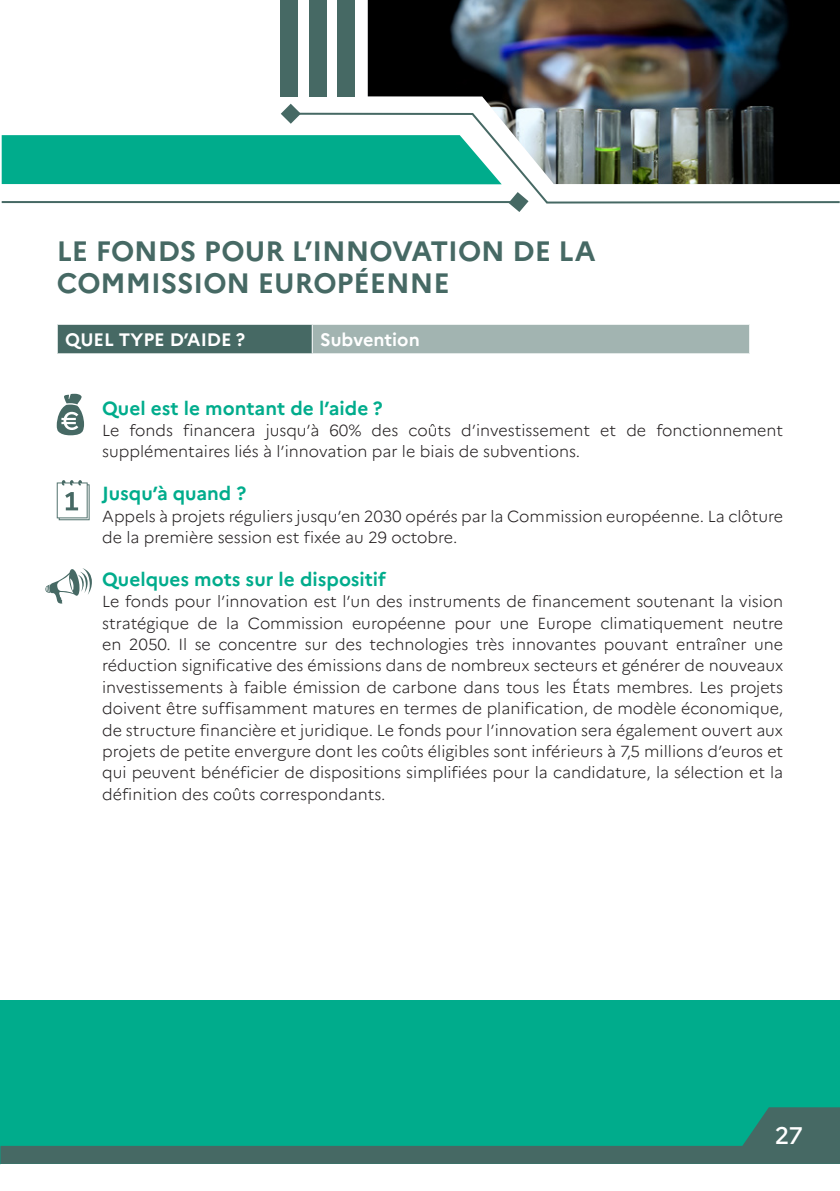
<style>
.page{position:relative;width:840px;height:1191px;background:#fff}
.page>*{position:absolute;margin:0;border:0;box-sizing:border-box;transform-origin:0 0}
.Style-Titre{font:700 28px/32px "Marianne";color:#466964}
.t1{font:500 24px "Marianne";color:#fff}
.inter-vert_2{font:700 19px "Marianne";color:#00ac8c}
.inter-vert_-_1er{font:700 19px "Marianne";color:#00ac8c}
.Type_d_aide1{font:700 18px "Marianne";color:#fff}
.Type_d_aide2{font:700 18px "Marianne";color:#fff}
.texte_courant_3{font:300 16px/21.4px "Marianne";color:#231f20}
</style>
<div class="page">
<div style="left:1px;top:1000px;width:838px;height:163px;background:#00ac8c"></div>
<svg style="left:1px;top:1107px;width:838px;height:56px"></svg>
<img style="left:367px;top:0;width:472px;height:112px">
<svg style="left:280px;top:104px;width:19px;height:16px"></svg>
<img style="left:287px;top:112px;width:552px;height:92px">
<svg style="left:508px;top:192px;width:20px;height:20px"></svg>
<hr style="left:2px;top:201px;width:512px;height:2px;background:#466964">
<div style="left:2px;top:135px;width:499px;height:49px;background:#00ac8c"></div>
<div style="left:280px;top:0;width:17px;height:96px;background:#466964"></div>
<div style="left:309px;top:0;width:17px;height:96px;background:#466964"></div>
<div style="left:337px;top:0;width:17px;height:96px;background:#466964"></div>
<div style="left:57px;top:324px;width:255px;height:30px;background:#466964"></div>
<div style="left:312px;top:324px;width:437px;height:30px;background:#a2b4b1"></div>
<hr style="left:57px;top:324px;width:255px;height:1px;background:#fff">
<svg style="left:57px;top:325px;width:1px;height:28px"></svg>
<hr style="left:312px;top:324px;width:437px;height:1px;background:#fff">
<svg style="left:311px;top:325px;width:1px;height:28px"></svg>
<hr style="left:57px;top:353px;width:255px;height:1px;background:#fff">
<hr style="left:312px;top:353px;width:437px;height:1px;background:#fff">
<svg style="left:57px;top:394px;width:27px;height:41px"></svg>
<svg style="left:57px;top:480px;width:33px;height:40px"></svg>
<svg style="left:45px;top:568px;width:47px;height:35px"></svg>
<p class="Style-Titre" style="left:57px;top:235px;width:540px">LE FONDS POUR L’INNOVATION DE LA<br>COMMISSION EUROPÉENNE</p>
<p class="Type_d_aide1" style="left:65px;top:328px;width:181px">QUEL TYPE D’AIDE ?</p>
<p class="Type_d_aide2" style="left:320px;top:328px;width:101px">Subvention</p>
<p class="inter-vert_-_1er" style="left:102px;top:396px;width:282px">Quel est le montant de l’aide ?</p>
<p class="texte_courant_3" style="left:102px;top:419px;width:682px">Le fonds financera jusqu’à 60% des coûts d’investissement et de fonctionnement supplémentaires liés à l’innovation par le biais de subventions.</p>
<p class="inter-vert_2" style="left:102px;top:482px;width:146px">Jusqu’à quand ?</p>
<p class="texte_courant_3" style="left:102px;top:505px;width:682px">Appels à projets réguliers jusqu’en 2030 opérés par la Commission européenne. La clôture de la première session est fixée au 29 octobre.</p>
<p class="inter-vert_2" style="left:102px;top:567px;width:285px">Quelques mots sur le dispositif</p>
<p class="texte_courant_3" style="left:102px;top:591px;width:682px;text-align:justify">Le fonds pour l’innovation est l’un des instruments de financement soutenant la vision stratégique de la Commission européenne pour une Europe climatiquement neutre en 2050. Il se concentre sur des technologies très innovantes pouvant entraîner une réduction significative des émissions dans de nombreux secteurs et générer de nouveaux investissements à faible émission de carbone dans tous les États membres. Les projets doivent être suffisamment matures en termes de planification, de modèle économique, de structure financière et juridique. Le fonds pour l’innovation sera également ouvert aux projets de petite envergure dont les coûts éligibles sont inférieurs à 7,5 millions d’euros et qui peuvent bénéficier de dispositions simplifiées pour la candidature, la sélection et la définition des coûts correspondants.</p>
<h2 class="t1" style="left:774px;top:1121px;width:30px">27</h2>
</div>
